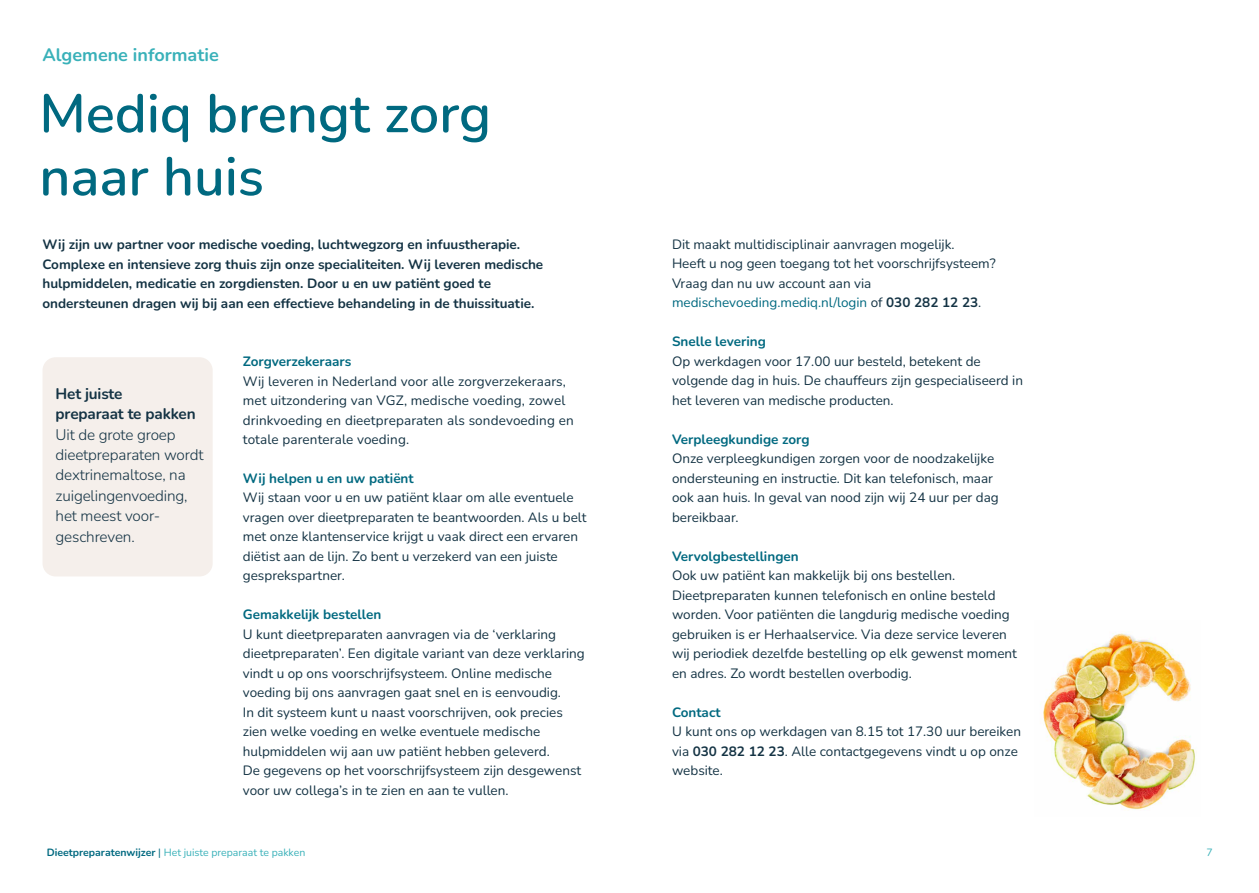
<style>
.page{position:relative;width:1259px;height:893px;background:#fff}
.page>*{position:absolute;margin:0;border:0;box-sizing:border-box;transform-origin:0 0}
.t1{font:600 54px/63px "Nunito";color:#006980}
.t2{font:700 18px "Nunito";color:#39b1b9}
.t3{font:300 15.3px/20.4px "Nunito";letter-spacing:-.01em;color:#143344}
.t4{font:700 15.3px/20.4px "Nunito";letter-spacing:-.01em;color:#143344}
.t5{font:13.5px/19.5px "Nunito";color:#143344}
.t6{font:700 13.5px/19.5px "Nunito";color:#143344}
.t7{font:700 13.5px "Nunito";color:#006980}
.t8{font:10.5px "Nunito";color:#39b1b9}
.s1{color:#006980}
.s2{font-weight:700}
.s3{font-weight:700;color:#006980}
</style>
<div class="page">
<img style="left:1043px;top:633px;width:153px;height:177px">
<div style="left:43px;top:357px;width:170px;height:219px;background:#f5efeb;border-radius:13px"></div>
<h2 class="t2" style="left:43px;top:42px;width:178px">Algemene informatie</h2>
<h1 class="t1" style="left:39px;top:80px;width:453px">Mediq brengt zorg naar huis</h1>
<p class="t6" style="left:43px;top:234px;width:502px">Wij zijn uw partner voor medische voeding, luchtwegzorg en infuustherapie.<br>Complexe en intensieve zorg thuis zijn onze specialiteiten. Wij leveren medische hulpmiddelen, medicatie en zorgdiensten. Door u en uw patiënt goed te ondersteunen dragen wij bij aan een effectieve behandeling in de thuissituatie.</p>
<p class="t4" style="left:56px;top:383px;width:142px">Het juiste<br>preparaat te pakken</p>
<p class="t3" style="left:56px;top:424px;width:149px">Uit de grote groep dieetpreparaten wordt dextrinemaltose, na zuigelingenvoeding, het meest voor&shy;geschreven.</p>
<p class="t7" style="left:243px;top:352px;width:110px">Zorgverzekeraars</p>
<p class="t5" style="left:243px;top:371px;width:332px">Wij leveren in Nederland voor alle zorgverzekeraars, met uitzondering van VGZ, medische voeding, zowel drinkvoeding en dieetpreparaten als sondevoeding en totale parenterale voeding.</p>
<p class="t7" style="left:243px;top:469px;width:172px">Wij helpen u en uw patiënt</p>
<p class="t5" style="left:243px;top:488px;width:345px">Wij staan voor u en uw patiënt klaar om alle eventuele vragen over dieetpreparaten te beantwoorden. Als u belt met onze klantenservice krijgt u vaak direct een ervaren diëtist aan de lijn. Zo bent u verzekerd van een juiste gesprekspartner.</p>
<p class="t7" style="left:243px;top:605px;width:140px">Gemakkelijk bestellen</p>
<p class="t5" style="left:243px;top:624px;width:343px">U kunt dieetpreparaten aanvragen via de ‘verklaring dieetpreparaten’. Een digitale variant van deze verklaring vindt u op ons voorschrijfsysteem. Online medische voeding bij ons aanvragen gaat snel en is eenvoudig.<br>In dit systeem kunt u naast voorschrijven, ook precies zien welke voeding en welke eventuele medische hulpmiddelen wij aan uw patiënt hebben geleverd.<br>De gegevens op het voorschrijfsysteem zijn desgewenst voor uw collega’s in te zien en aan te vullen.</p>
<p class="t5" style="left:672px;top:234px;width:325px">Dit maakt multidisciplinair aanvragen mogelijk.<br>Heeft u nog geen toegang tot het voorschrijfsysteem?<br>Vraag dan nu uw account aan via <span class="s1">medischevoeding.mediq.nl/login</span> of <span class="s2">030 282 12 23</span>.</p>
<p class="t7" style="left:672px;top:332px;width:95px">Snelle levering</p>
<p class="t5" style="left:672px;top:351px;width:352px">Op werkdagen voor 17.00 uur besteld, betekent de volgende dag in huis. De chauffeurs zijn gespecialiseerd in het leveren van medische producten.</p>
<p class="t7" style="left:672px;top:430px;width:139px">Verpleegkundige zorg</p>
<p class="t5" style="left:672px;top:448px;width:328px">Onze verpleegkundigen zorgen voor de noodzakelijke ondersteuning en instructie. Dit kan telefonisch, maar ook aan huis. In geval van nood zijn wij 24 uur per dag bereikbaar.</p>
<p class="t7" style="left:672px;top:547px;width:128px">Vervolgbestellingen</p>
<p class="t5" style="left:672px;top:565px;width:346px">Ook uw patiënt kan makkelijk bij ons bestellen.<br>Dieetpreparaten kunnen telefonisch en online besteld worden. Voor patiënten die langdurig medische voeding gebruiken is er Herhaalservice. Via deze service leveren wij periodiek dezelfde bestelling op elk gewenst moment en adres. Zo wordt bestellen overbodig.</p>
<p class="t7" style="left:672px;top:703px;width:50px">Contact</p>
<p class="t5" style="left:672px;top:721px;width:350px">U kunt ons op werkdagen van 8.15 tot 17.30 uur bereiken via <span class="s2">030 282 12 23</span>. Alle contactgegevens vindt u op onze website.</p>
<p class="t8" style="left:47px;top:845px;width:260px"><span class="s3">Dieetpreparatenwijzer</span> <span class="s1">|</span> Het juiste preparaat te pakken</p>
<p class="t8" style="left:1206px;top:845px;width:8px">7</p>
</div>
